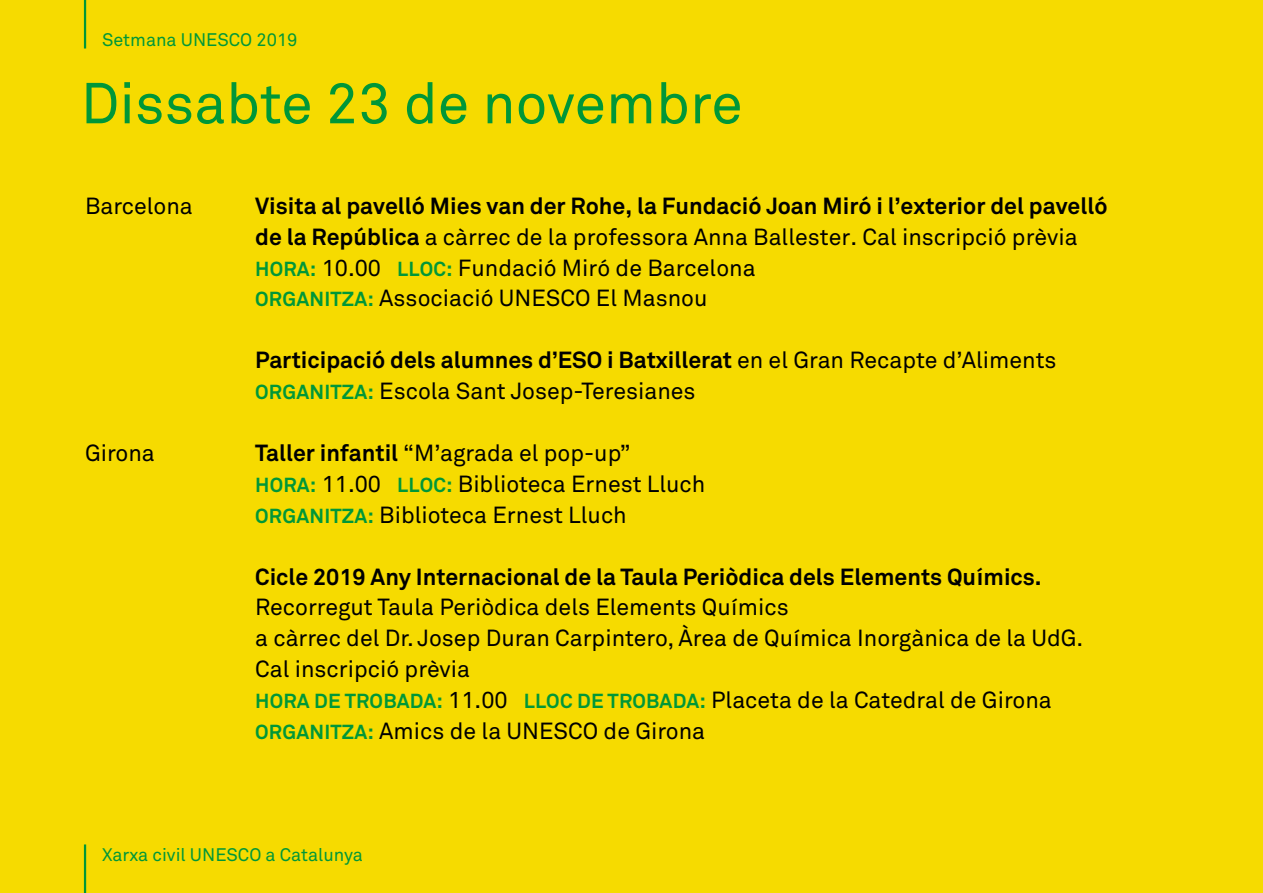
<style>
.page{position:relative;width:1263px;height:893px;background:#f6db00}
.page>*{position:absolute;margin:0;border:0;box-sizing:border-box;transform-origin:0 0}
.t1{font:57px "Akkurat Std";color:#009738}
.t2{font:23.1px/30.9px "Akkurat Std";color:#000}
.t3{font:700 23.1px "Akkurat Std";color:#000}
.t4{font:18px "Akkurat Std";color:#009738}
.s1{font-weight:700}
.s2{font-weight:700;font-size:20.1px;color:#009738}
</style>
<div class="page">
<hr style="left:84px;top:0;width:2px;height:49px;background:#009738">
<hr style="left:84px;top:844px;width:2px;height:49px;background:#009738">
<p class="t4" style="left:102px;top:30px;width:197px">Setmana UNESCO 2019</p>
<h1 class="t1" style="left:81px;top:70px;width:663px">Dissabte 23 de novembre</h1>
<p class="t2" style="left:85px;top:190px;width:109px">Barcelona</p>
<p class="t2" style="left:85px;top:437px;width:71px">Girona</p>
<p class="t2" style="left:255px;top:190px;width:854px"><span class="s1">Visita al pavelló Mies van der Rohe, la Fundació Joan Miró i l’exterior del pavelló de la República</span> a càrrec de la professora Anna Ballester. Cal inscripció prèvia <span class="s2">HORA:</span> 10.00 <span class="s2">LLOC:</span> Fundació Miró de Barcelona<br><span class="s2">ORGANITZA:</span> Associació UNESCO El Masnou</p>
<p class="t2" style="left:255px;top:345px;width:803px"><span class="s1">Participació dels alumnes d’ESO i Batxillerat</span> en el Gran Recapte d’Aliments<br><span class="s2">ORGANITZA:</span> Escola Sant Josep-Teresianes</p>
<p class="t2" style="left:255px;top:437px;width:452px"><span class="s1">Taller infantil</span> “M’agrada el pop-up”<br><span class="s2">HORA:</span> 11.00 <span class="s2">LLOC:</span> Biblioteca Ernest Lluch<br><span class="s2">ORGANITZA:</span> Biblioteca Ernest Lluch</p>
<p class="t3" style="left:255px;top:562px;width:788px">Cicle 2019 Any Internacional de la Taula Periòdica dels Elements Químics.</p>
<p class="t2" style="left:255px;top:592px;width:830px">Recorregut Taula Periòdica dels Elements Químics<br>a càrrec del Dr. Josep Duran Carpintero, Àrea de Química Inorgànica de la UdG.<br>Cal inscripció prèvia<br><span class="s2">HORA DE TROBADA:</span> 11.00 <span class="s2">LLOC DE TROBADA:</span> Placeta de la Catedral de Girona <span class="s2">ORGANITZA:</span> Amics de la UNESCO de Girona</p>
<p class="t4" style="left:102px;top:844px;width:262px">Xarxa civil UNESCO a Catalunya</p>
</div>
